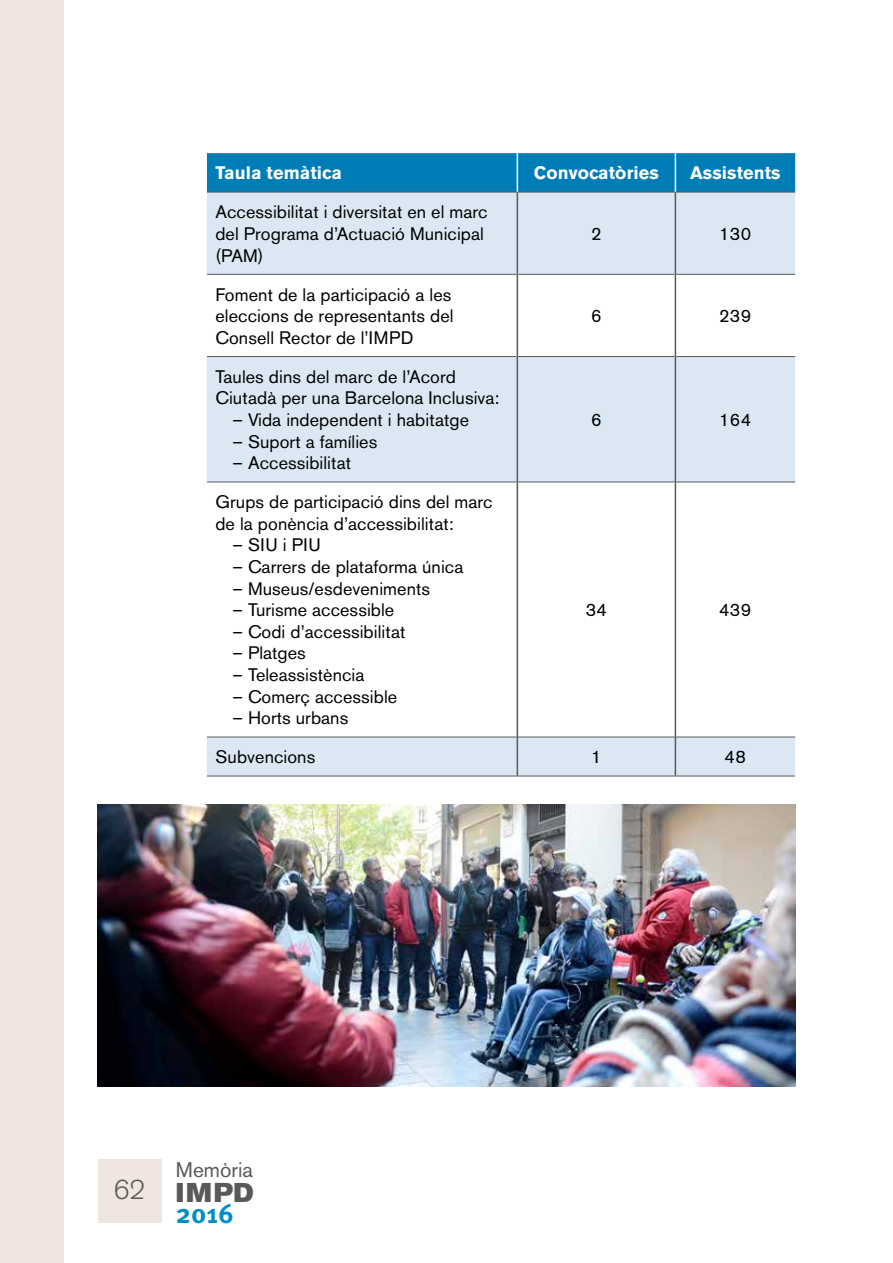
<style>
.page{position:relative;width:893px;height:1263px;background:#fff}
.page>*{position:absolute;margin:0;border:0;box-sizing:border-box;transform-origin:0 0}
.t1{font:27px "Akzidenz Grotesk BE Super";color:#58595b}
.t2{font:700 27px "Meta Pro";color:#008ec2}
.t3{font:300 27px "Akzidenz Grotesk BE";color:#58595b}
.t4{font:21px "Akzidenz Grotesk BE";color:#58595b}
.t5{font:18px/21.6px "Akzidenz Grotesk BE";letter-spacing:.005em;color:#000}
.t6{font:700 18px "Akzidenz Grotesk BE";letter-spacing:.005em;color:#fff}
</style>
<div class="page">
<div style="left:0;top:0;width:64px;height:1263px;background:#f1e5df"></div>
<div style="left:98px;top:1160px;width:64px;height:63px;background:#f1e5df"></div>
<div style="left:207px;top:153px;width:588px;height:39px;background:#007db7"></div>
<svg style="left:207px;top:193px;width:588px;height:583px"></svg>
<hr style="left:207px;top:192px;width:310px;height:1px;background:#58595b">
<hr style="left:517px;top:192px;width:158px;height:1px;background:#58595b">
<hr style="left:675px;top:192px;width:120px;height:1px;background:#58595b">
<hr style="left:207px;top:274px;width:310px;height:1px;background:#58595b">
<hr style="left:518px;top:274px;width:157px;height:1px;background:#58595b">
<hr style="left:676px;top:274px;width:119px;height:1px;background:#58595b">
<hr style="left:207px;top:356px;width:310px;height:1px;background:#58595b">
<hr style="left:518px;top:356px;width:157px;height:1px;background:#58595b">
<hr style="left:676px;top:356px;width:119px;height:1px;background:#58595b">
<hr style="left:207px;top:482px;width:310px;height:1px;background:#58595b">
<hr style="left:518px;top:482px;width:157px;height:1px;background:#58595b">
<hr style="left:676px;top:482px;width:119px;height:1px;background:#58595b">
<hr style="left:207px;top:737px;width:310px;height:1px;background:#58595b">
<hr style="left:518px;top:737px;width:157px;height:1px;background:#58595b">
<hr style="left:676px;top:737px;width:119px;height:1px;background:#58595b">
<hr style="left:207px;top:776px;width:310px;height:1px;background:#58595b">
<hr style="left:517px;top:776px;width:158px;height:1px;background:#58595b">
<hr style="left:675px;top:776px;width:120px;height:1px;background:#58595b">
<hr style="left:517px;top:192px;width:1px;height:82px;background:#58595b">
<hr style="left:675px;top:192px;width:1px;height:82px;background:#58595b">
<hr style="left:517px;top:274px;width:1px;height:83px;background:#58595b">
<hr style="left:675px;top:274px;width:1px;height:83px;background:#58595b">
<hr style="left:517px;top:357px;width:1px;height:125px;background:#58595b">
<hr style="left:675px;top:357px;width:1px;height:125px;background:#58595b">
<hr style="left:517px;top:482px;width:1px;height:255px;background:#58595b">
<hr style="left:675px;top:482px;width:1px;height:255px;background:#58595b">
<hr style="left:517px;top:737px;width:1px;height:39px;background:#58595b">
<hr style="left:675px;top:737px;width:1px;height:39px;background:#58595b">
<hr style="left:517px;top:153px;width:1px;height:39px;background:#fff">
<hr style="left:675px;top:153px;width:1px;height:39px;background:#fff">
<img style="left:98px;top:804px;width:697px;height:283px">
<p class="t6" style="left:215px;top:163px;width:128px">Taula temàtica</p>
<p class="t6" style="left:534px;top:163px;width:126px">Convocatòries</p>
<p class="t6" style="left:690px;top:163px;width:92px">Assistents</p>
<p class="t5" style="left:215px;top:201px;width:274px">Accessibilitat i diversitat en el marc del Programa d’Actuació Municipal (PAM)</p>
<p class="t5" style="left:591px;top:223px;width:12px">2</p>
<p class="t5" style="left:719px;top:223px;width:34px">130</p>
<p class="t5" style="left:215px;top:283px;width:240px;text-align:justify">Foment de la participació a les eleccions de representants del Consell Rector de l’IMPD</p>
<p class="t5" style="left:215px;top:366px;width:286px">Taules dins del marc de l’Acord<br>Ciutadà per una Barcelona Inclusiva:</p>
<p class="t5" style="left:232px;top:409px;width:238px">– Vida independent i habitatge</p>
<p class="t5" style="left:232px;top:430px;width:146px">– Suport a famílies</p>
<p class="t5" style="left:232px;top:452px;width:120px">– Accessibilitat</p>
<p class="t5" style="left:215px;top:491px;width:279px">Grups de participació dins del marc de la ponència d’accessibilitat:</p>
<p class="t5" style="left:232px;top:534px;width:90px">– SIU i PIU</p>
<p class="t5" style="left:232px;top:556px;width:232px">– Carrers de plataforma única</p>
<p class="t5" style="left:232px;top:578px;width:199px">– Museus/esdeveniments</p>
<p class="t5" style="left:232px;top:599px;width:163px">– Turisme accessible</p>
<p class="t5" style="left:232px;top:621px;width:174px">– Codi d’accessibilitat</p>
<p class="t5" style="left:232px;top:642px;width:75px">– Platges</p>
<p class="t5" style="left:232px;top:664px;width:133px">– Teleassistència</p>
<p class="t5" style="left:232px;top:686px;width:166px">– Comerç accessible</p>
<p class="t5" style="left:232px;top:707px;width:117px">– Horts urbans</p>
<p class="t5" style="left:591px;top:305px;width:12px">6</p>
<p class="t5" style="left:719px;top:305px;width:34px">239</p>
<p class="t5" style="left:591px;top:409px;width:12px">6</p>
<p class="t5" style="left:719px;top:409px;width:34px">164</p>
<p class="t5" style="left:586px;top:599px;width:23px">34</p>
<p class="t5" style="left:719px;top:599px;width:34px">439</p>
<p class="t5" style="left:215px;top:746px;width:101px">Subvencions</p>
<p class="t5" style="left:591px;top:746px;width:12px">1</p>
<p class="t5" style="left:725px;top:746px;width:23px">48</p>
<h1 class="t3" style="left:114px;top:1175px;width:33px">62</h1>
<p class="t4" style="left:176px;top:1157px;width:79px">Memòria</p>
<h1 class="t1" style="left:176px;top:1177px;width:79px">IMPD</h1>
<h1 class="t2" style="left:176px;top:1197px;width:59px">2016</h1>
</div>
